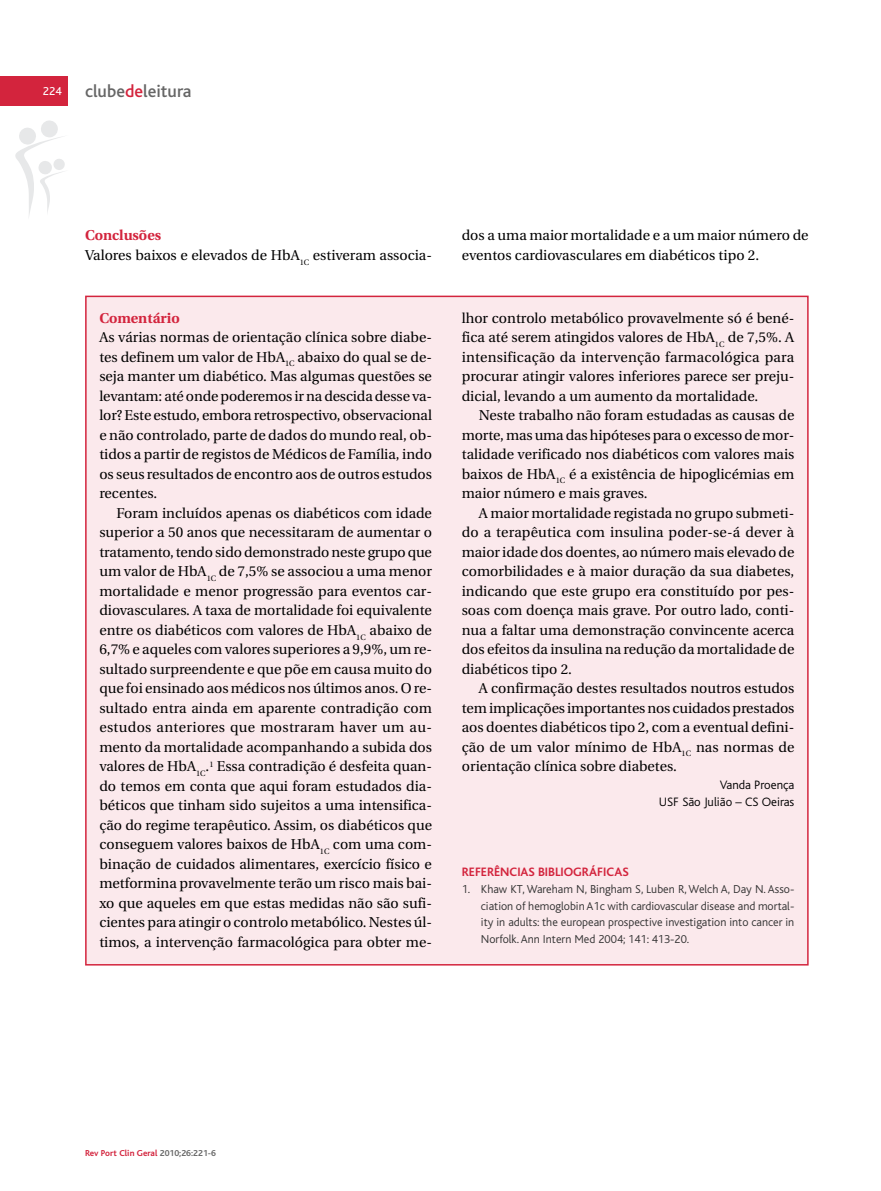
<style>
.page{position:relative;width:881px;height:1191px;background:#fff}
.page>*{position:absolute;margin:0;border:0;box-sizing:border-box;transform-origin:0 0}
.t1{font:500 18px "Bliss";color:#666}
.t2{font:14.25px/19.5px "Utopia";color:#000;text-align:justify}
.t3{font:700 14.25px "Utopia";color:#d3243d}
.t4{font:300 12.75px/17.2px "Bliss";color:#000;text-align:right}
.t5{font:700 12.75px "Bliss";color:#d3243d}
.t6{font:300 12px/16.5px "Bliss";color:#333;text-align:justify}
.t7{font:12px "Bliss";color:#fff}
.t8{font:700 9px "Bliss";color:#d3243d}
.s1{color:#d3243d}
.s2{font-weight:700;color:#d3243d}
.s3{color:#666}
</style>
<div class="page">
<svg style="left:15px;top:120px;width:50px;height:95px"></svg>
<div style="left:0;top:77px;width:68px;height:29px;background:#d3243d"></div>
<div style="left:87px;top:297px;width:719px;height:667px;background:#fbe9ec"></div>
<p class="t7" style="left:43px;top:87px;width:20px">224</p>
<p class="t1" style="left:85px;top:85px;width:108px">clube<span class="s1">de</span>leitura</p>
<p class="t2" style="left:85px;top:227px;width:348px"><span class="s2">Conclusões<br></span>Valores baixos e elevados de HbA<sub>1C</sub> estiveram associa-</p>
<p class="t2" style="left:461px;top:227px;width:348px">dos a uma maior mortalidade e a um maior número de eventos cardiovasculares em diabéticos tipo 2.</p>
<p class="t3" style="left:99px;top:312px;width:82px">Comentário</p>
<p class="t2" style="left:99px;top:329px;width:334px">As várias normas de orientação clínica sobre diabe&shy;tes definem um valor de HbA<sub>1C</sub> abaixo do qual se de&shy;seja manter um diabético. Mas algumas questões se levantam: até onde poderemos ir na descida desse va&shy;lor? Este estudo, embora retrospectivo, observacional e não controlado, parte de dados do mundo real, ob&shy;tidos a partir de registos de Médicos de Família, indo os seus resultados de encontro aos de outros estudos recentes.</p>
<p class="t2" style="left:99px;top:504px;width:334px;text-indent:17px">Foram incluídos apenas os diabéticos com idade superior a 50 anos que necessitaram de aumentar o tratamento, tendo sido demonstrado neste grupo que um valor de HbA<sub>1C</sub> de 7,5% se associou a uma menor mortalidade e menor progressão para eventos car&shy;diovasculares. A taxa de mortalidade foi equivalente entre os diabéticos com valores de HbA<sub>1C</sub> abaixo de 6,7% e aqueles com valores superiores a 9,9%, um re&shy;sultado surpreendente e que põe em causa muito do que foi ensinado aos médicos nos últimos anos. O re&shy;sultado entra ainda em aparente contradição com estudos anteriores que mostraram haver um au&shy;mento da mortalidade acompanhando a subida dos valores de HbA<sub>1C</sub>.<sup>1</sup> Essa contradição é desfeita quan&shy;do temos em conta que aqui foram estudados dia&shy;béticos que tinham sido sujeitos a uma intensifica&shy;ção do regime terapêutico. Assim, os diabéticos que conseguem valores baixos de HbA<sub>1C</sub> com uma com&shy;binação de cuidados alimentares, exercício físico e metformina provavelmente terão um risco mais bai&shy;xo que aqueles em que estas medidas não são sufi&shy;cientes para atingir o controlo metabólico. Nestes úl&shy;timos, a intervenção farmacológica para obter me-</p>
<p class="t2" style="left:461px;top:309px;width:334px">lhor controlo metabólico provavelmente só é bené&shy;fica até serem atingidos valores de HbA<sub>1C</sub> de 7,5%. A intensificação da intervenção farmacológica para procurar atingir valores inferiores parece ser preju&shy;dicial, levando a um aumento da mortalidade.</p>
<p class="t2" style="left:461px;top:407px;width:334px;text-indent:17px">Neste trabalho não foram estudadas as causas de morte, mas uma das hipóteses para o excesso de mor&shy;talidade verificado nos diabéticos com valores mais baixos de HbA<sub>1C</sub> é a existência de hipoglicémias em maior número e mais graves.</p>
<p class="t2" style="left:461px;top:504px;width:334px;text-indent:17px">A maior mortalidade registada no grupo submeti&shy;do a terapêutica com insulina poder-se-á dever à maior idade dos doentes, ao número mais elevado de comorbilidades e à maior duração da sua diabetes, indicando que este grupo era constituído por pes&shy;soas com doença mais grave. Por outro lado, conti&shy;nua a faltar uma demonstração convincente acerca dos efeitos da insulina na redução da mortalidade de diabéticos tipo 2.</p>
<p class="t2" style="left:461px;top:680px;width:334px;text-indent:17px">A confirmação destes resultados noutros estudos tem implicações importantes nos cuidados prestados aos doentes diabéticos tipo 2, com a eventual defini&shy;ção de um valor mínimo de HbA<sub>1C</sub> nas normas de orientação clínica sobre diabetes.</p>
<p class="t4" style="left:658px;top:777px;width:137px">Vanda Proença<br>USF São Julião – CS Oeiras</p>
<p class="t5" style="left:461px;top:868px;width:168px">RE FE RÊN CIAS BI BLI O GRÁ FI CAS</p>
<p class="t6" style="left:480px;top:882px;width:315px;text-indent:-19px">1. Khaw KT, Wareham N, Bingham S, Luben R, Welch A, Day N. Asso&shy;ciation of hemoglobin A1c with cardiovascular disease and mortal&shy;ity in adults: the european prospective investigation into cancer in Norfolk. Ann Intern Med 2004; 141: 413-20.</p>
<p class="t8" style="left:85px;top:1149px;width:132px">Rev Port Clin Geral <span class="s3">2010;26:221-6</span></p>
</div>
